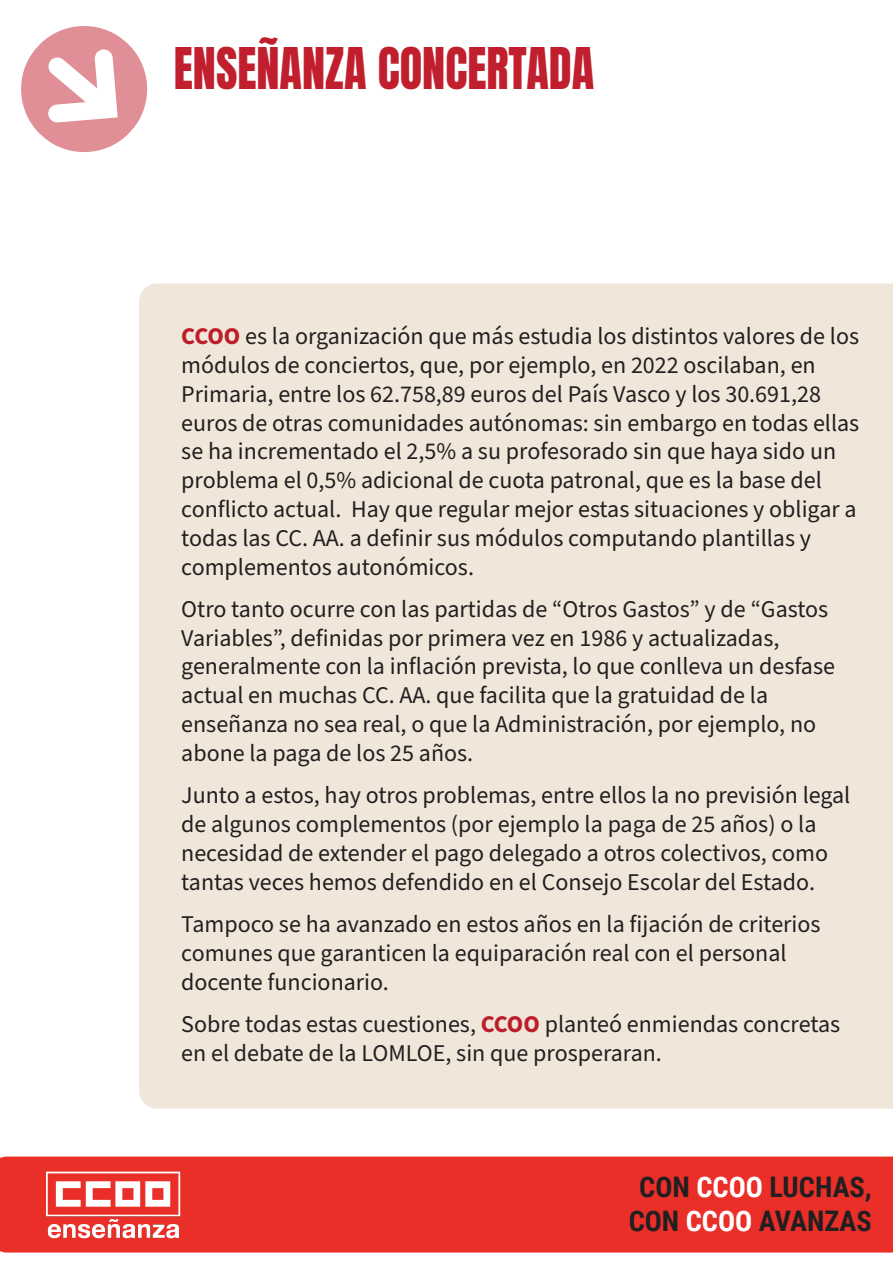
<style>
.page{position:relative;width:893px;height:1263px;background:#fff}
.page>*{position:absolute;margin:0;border:0;box-sizing:border-box;transform-origin:0 0}
.t1{font:48px "Anton";color:#c11f2e}
.t2{font:700 28.35px/34px "Roboto Condensed";color:#231f20;text-align:center}
.t3{font:24px/28.8px "Source Sans Pro";color:#231f20}
.s1{font-weight:700;color:#be1d2c}
.s2{color:#fff}
</style>
<div class="page">
<div style="left:139px;top:284px;width:754px;height:825px;background:#f0e6da"></div>
<svg style="left:21px;top:26px;width:127px;height:126px"></svg>
<div style="left:0;top:1156px;width:893px;height:96px;background:#ea2f29"></div>
<img style="left:43px;top:1167px;width:140px;height:78px">
<h1 class="t1" style="left:174px;top:45px;width:422px">ENSEÑANZA CONCERTADA</h1>
<p class="t3" style="left:181px;top:322px;width:680px"><span class="s1">CCOO</span> es la organización que más estudia los distintos valores de los módulos de conciertos, que, por ejemplo, en 2022 oscilaban, en Primaria, entre los 62.758,89 euros del País Vasco y los 30.691,28 euros de otras comunidades autónomas: sin embargo en todas ellas se ha incrementado el 2,5% a su profesorado sin que haya sido un problema el 0,5% adicional de cuota patronal, que es la base del conflicto actual. Hay que regular mejor estas situaciones y obligar a todas las CC. AA. a definir sus módulos computando plantillas y complementos autonómicos.</p>
<p class="t3" style="left:181px;top:595px;width:655px">Otro tanto ocurre con las partidas de “Otros Gastos” y de “Gastos Variables”, definidas por primera vez en 1986 y actualizadas, generalmente con la inflación prevista, lo que conlleva un desfase actual en muchas CC. AA. que facilita que la gratuidad de la enseñanza no sea real, o que la Administración, por ejemplo, no abone la paga de los 25 años.</p>
<p class="t3" style="left:181px;top:781px;width:671px">Junto a estos, hay otros problemas, entre ellos la no previsión legal de algunos complementos (por ejemplo la paga de 25 años) o la necesidad de extender el pago delegado a otros colectivos, como tantas veces hemos defendido en el Consejo Escolar del Estado.</p>
<p class="t3" style="left:181px;top:910px;width:641px">Tampoco se ha avanzado en estos años en la fijación de criterios comunes que garanticen la equiparación real con el personal docente funcionario.</p>
<p class="t3" style="left:181px;top:1010px;width:660px">Sobre todas estas cuestiones, <span class="s1">CCOO</span> planteó enmiendas concretas en el debate de la LOMLOE, sin que prosperaran.</p>
<p class="t2" style="left:629px;top:1169px;width:245px">CON <span class="s2">CCOO</span> LUCHAS,<br>CON <span class="s2">CCOO</span> AVANZAS</p>
</div>
